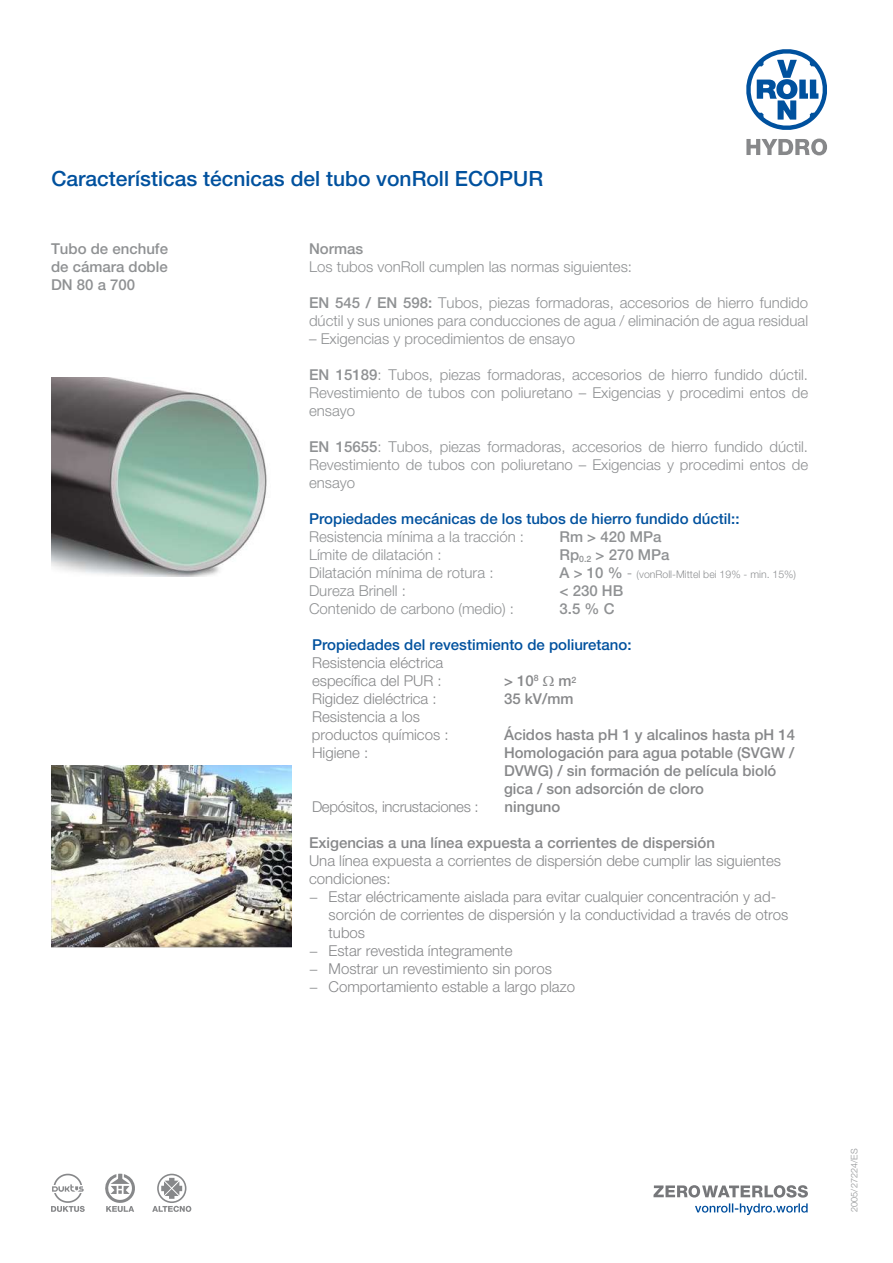
<style>
.page{position:relative;width:893px;height:1263px;background:#fff}
.page>*{position:absolute;margin:0;border:0;box-sizing:border-box;transform-origin:0 0}
.t1{font:500 21px "Helvetica Neue";color:#00519e}
.t2{font:300 15px/18px "Helvetica Neue";color:#8f9193;text-align:justify}
.t3{font:300 15px/18px "Helvetica Neue";color:#87888a}
.t4{font:500 15px/18px "Helvetica Neue";color:#87888a}
.t5{font:500 15px "Helvetica Neue";color:#00519e}
.t6{font:500 15px/18px "Helvetica Neue";color:#8f9193;text-align:justify}
.t7{font:300 15px "Helvetica Neue";letter-spacing:-.02em;color:#87888a}
.t8{font:300 10.5px "Helvetica Neue";color:#8f9193}
.t9{font:300 9px "Helvetica Neue";color:#8f9193}
.s1{font-weight:500}
.s2{font-weight:500;font-size:15px}
.s3{font-size:15px}
</style>
<div class="page">
<img style="left:51px;top:766px;width:240px;height:181px">
<img style="left:51px;top:377px;width:216px;height:199px">
<svg style="left:51px;top:1174px;width:34px;height:38px"></svg>
<svg style="left:105px;top:1174px;width:30px;height:38px"></svg>
<svg style="left:152px;top:1174px;width:39px;height:38px"></svg>
<svg style="left:746px;top:49px;width:81px;height:106px"></svg>
<svg style="left:695px;top:1203px;width:113px;height:12px"></svg>
<svg style="left:653px;top:1185px;width:155px;height:12px"></svg>
<h1 class="t1" style="left:51px;top:166px;width:493px">Características técnicas del tubo vonRoll ECOPUR</h1>
<p class="t6" style="left:51px;top:240px;width:118px">Tubo de enchufe de cámara doble DN 80 a 700</p>
<p class="t6" style="left:309px;top:240px;width:56px">Normas</p>
<p class="t2" style="left:309px;top:257px;width:325px">Los tubos vonRoll cumplen las normas siguientes:</p>
<p class="t2" style="left:309px;top:293px;width:501px"><span class="s1">EN 545 / EN 598:</span> Tubos, piezas formadoras, accesorios de hierro fundido dúctil y sus uniones para conducciones de agua / eliminación de agua residual</p>
<p class="t2" style="left:309px;top:329px;width:268px">– Exigencias y procedimientos de ensayo</p>
<p class="t2" style="left:309px;top:365px;width:501px"><span class="s1">EN 15189</span>: Tubos, piezas formadoras, accesorios de hierro fundido dúctil.<br>Revestimiento de tubos con poliuretano – Exigencias y procedimi entos de ensayo</p>
<p class="t2" style="left:309px;top:437px;width:501px"><span class="s1">EN 15655</span>: Tubos, piezas formadoras, accesorios de hierro fundido dúctil.<br>Revestimiento de tubos con poliuretano – Exigencias y procedimi entos de ensayo</p>
<p class="t5" style="left:309px;top:510px;width:432px">Propiedades mecánicas de los tubos de hierro fundido dúctil::</p>
<p class="t2" style="left:309px;top:527px;width:217px">Resistencia mínima a la tracción :</p>
<p class="t6" style="left:559px;top:528px;width:103px">Rm &gt; 420 MPa</p>
<p class="t2" style="left:309px;top:545px;width:134px">Límite de dilatación :</p>
<p class="t6" style="left:559px;top:546px;width:112px">Rp<sub>0.2</sub> &gt; 270 MPa</p>
<p class="t2" style="left:309px;top:563px;width:186px">Dilatación mínima de rotura :</p>
<p class="t8" style="left:559px;top:568px;width:238px"><span class="s2">A &gt; 10 %</span> <span class="s3">-</span> (vonRoll-Mittel bei 19% - min. 15%)</p>
<p class="t2" style="left:309px;top:581px;width:98px">Dureza Brinell :</p>
<p class="t6" style="left:559px;top:582px;width:65px">&lt; 230 HB</p>
<p class="t2" style="left:309px;top:599px;width:207px">Contenido de carbono (medio) :</p>
<p class="t6" style="left:559px;top:600px;width:57px">3.5 % C</p>
<p class="t5" style="left:312px;top:636px;width:321px">Propiedades del revestimiento de poliuretano:</p>
<p class="t3" style="left:312px;top:653px;width:133px">Resistencia eléctrica específica del PUR :</p>
<p class="t4" style="left:504px;top:672px;width:36px">&gt; 10<sup>8</sup></p>
<p class="t4" style="left:559px;top:672px;width:19px">m<sup>2</sup></p>
<p class="t3" style="left:312px;top:689px;width:126px">Rigidez dieléctrica :</p>
<p class="t4" style="left:504px;top:690px;width:71px">35 kV/mm</p>
<p class="t3" style="left:312px;top:707px;width:138px">Resistencia a los productos químicos :</p>
<p class="t4" style="left:504px;top:726px;width:293px">Ácidos hasta pH 1 y alcalinos hasta pH 14</p>
<p class="t3" style="left:312px;top:743px;width:58px">Higiene :</p>
<p class="t4" style="left:504px;top:744px;width:292px">Homologación para agua potable (SVGW /<br>DVWG) / sin formación de película bioló gica / son adsorción de cloro</p>
<p class="t7" style="left:312px;top:798px;width:168px">Depósitos, incrustaciones :</p>
<p class="t4" style="left:505px;top:798px;width:57px">ninguno</p>
<p class="t4" style="left:309px;top:834px;width:408px">Exigencias a una línea expuesta a corrientes de dispersión</p>
<p class="t3" style="left:309px;top:851px;width:474px">Una línea expuesta a corrientes de dispersión debe cumplir las siguientes</p>
<p class="t3" style="left:309px;top:869px;width:83px">condiciones:</p>
<p class="t3" style="left:309px;top:887px;width:469px">− Estar eléctricamente aislada para evitar cualquier concentración y ad-</p>
<p class="t3" style="left:328px;top:905px;width:461px">sorción de corrientes de dispersión y la conductividad a través de otros</p>
<p class="t3" style="left:328px;top:923px;width:38px">tubos</p>
<p class="t3" style="left:309px;top:941px;width:205px">− Estar revestida íntegramente</p>
<p class="t3" style="left:309px;top:959px;width:244px">− Mostrar un revestimiento sin poros</p>
<p class="t3" style="left:309px;top:977px;width:267px">− Comportamiento estable a largo plazo</p>
<p class="t9" style="left:849px;top:1212px;width:65px;rotate:-90deg">2005/27224/ES</p>
</div>
